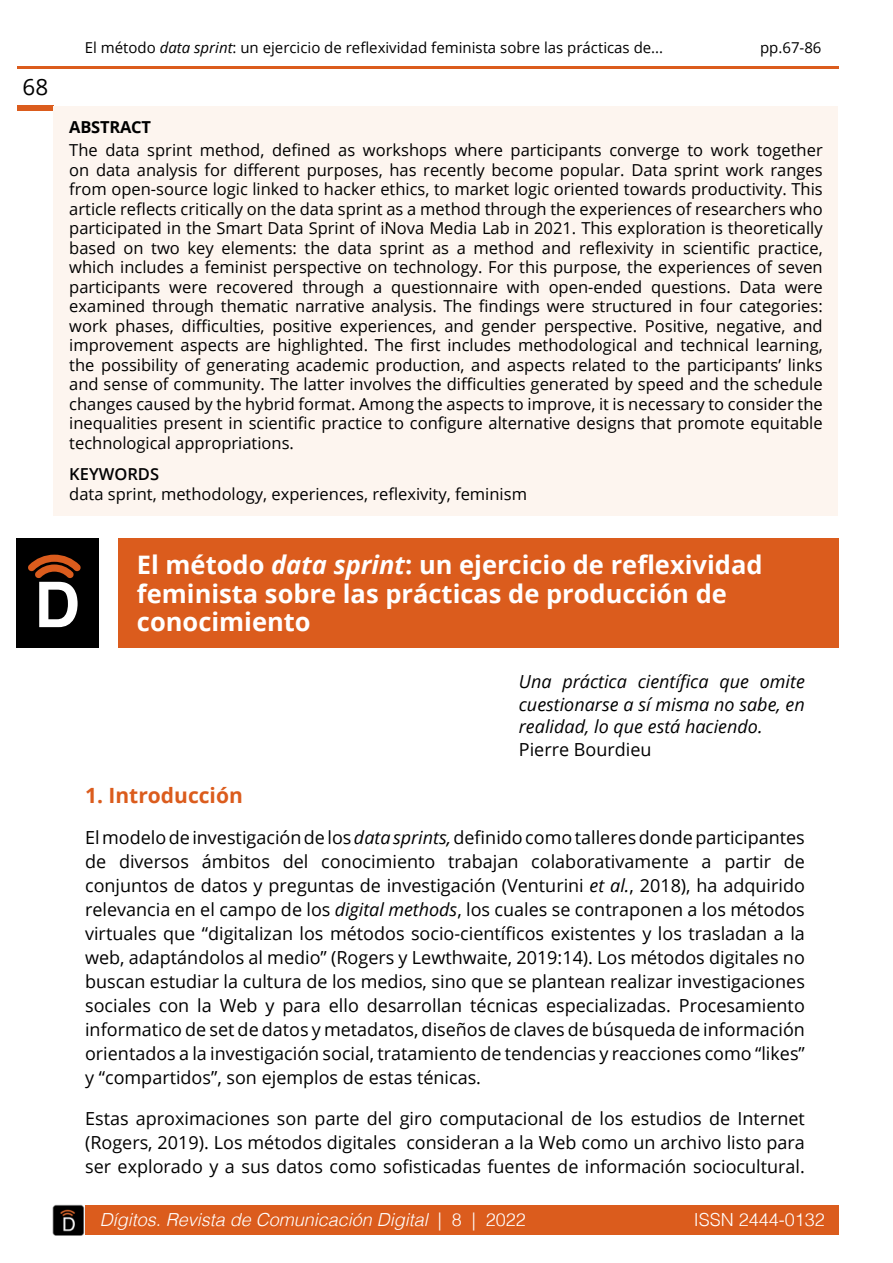
<style>
.page{position:relative;width:893px;height:1263px;background:#fff}
.page>*{position:absolute;margin:0;border:0;box-sizing:border-box;transform-origin:0 0}
.t1{font:700 63px "Helvetica";color:#fff}
.t2{font:700 25.5px/28.5px "Open Sans";color:#fff}
.t3{font:22.5px "Open Sans";color:#000}
.t4{font:700 21px "Open Sans";color:#db5c1d}
.t5{font:18px/24px "Open Sans";color:#000;text-align:justify}
.t6{font:italic 18px/22.5px "Open Sans";color:#000;text-align:justify}
.t7{font:italic 300 18px "Helvetica";color:#fff}
.t8{font:300 18px "Helvetica";color:#fff}
.t9{font:16.5px/19.5px "Open Sans";color:#000;text-align:justify}
.t10{font:700 16.5px "Open Sans";letter-spacing:-.015em;color:#000}
.t11{font:600 16.5px "Open Sans";color:#020203}
.t12{font:15px "Open Sans";color:#000}
.s1{font-style:italic}
.s2{font-style:normal}
</style>
<div class="page">
<div style="left:86px;top:1205px;width:753px;height:30px;background:#db5c1d"></div>
<img style="left:52px;top:1204px;width:34px;height:32px">
<div style="left:17px;top:106px;width:37px;height:5px;background:#db5c1d"></div>
<hr style="left:17px;top:66px;width:822px;height:2px;background:#db5c1d">
<div style="left:118px;top:538px;width:721px;height:110px;background:#db5c1d"></div>
<div style="left:16px;top:538px;width:83px;height:110px;background:#000"></div>
<svg style="left:28px;top:555px;width:53px;height:23px"></svg>
<div style="left:53px;top:106px;width:784px;height:409px;background:#fdf5ef"></div>
<h3 class="t3" style="left:23px;top:71px;width:27px">68</h3>
<p class="t12" style="left:85px;top:37px;width:580px">El método <span class="s1">data sprint</span>: un ejercicio de reflexividad feminista sobre las prácticas de...</p>
<p class="t12" style="left:760px;top:37px;width:63px">pp.67-86</p>
<p class="t10" style="left:69px;top:115px;width:83px">ABSTRACT</p>
<p class="t9" style="left:69px;top:140px;width:755px">The data sprint method, defined as workshops where participants converge to work together on data analysis for different purposes, has recently become popular. Data sprint work ranges from open-source logic linked to hacker ethics, to market logic oriented towards productivity. This article reflects critically on the data sprint as a method through the experiences of researchers who participated in the Smart Data Sprint of iNova Media Lab in 2021. This exploration is theoretically based on two key elements: the data sprint as a method and reflexivity in scientific practice, which includes a feminist perspective on technology. For this purpose, the experiences of seven participants were recovered through a questionnaire with open-ended questions. Data were examined through thematic narrative analysis. The findings were structured in four categories: work phases, difficulties, positive experiences, and gender perspective. Positive, negative, and improvement aspects are highlighted. The first includes methodological and technical learning, the possibility of generating academic production, and aspects related to the participants’ links and sense of community. The latter involves the difficulties generated by speed and the schedule changes caused by the hybrid format. Among the aspects to improve, it is necessary to consider the inequalities present in scientific practice to configure alternative designs that promote equitable technological appropriations.</p>
<p class="t11" style="left:69px;top:463px;width:91px">KEYWORDS</p>
<p class="t9" style="left:69px;top:484px;width:459px">data sprint, methodology, experiences, reflexivity, feminism</p>
<h1 class="t1" style="left:34px;top:579px;width:47px">D</h1>
<h2 class="t2" style="left:137px;top:550px;width:627px">El método <span class="s1">data sprint</span>: un ejercicio de reflexividad feminista sobre las prácticas de producción de</h2>
<h2 class="t2" style="left:137px;top:607px;width:175px">conocimiento</h2>
<p class="t6" style="left:519px;top:670px;width:288px">Una práctica científica que omite cuestionarse a sí misma no sabe, en realidad, lo que está haciendo.</p>
<p class="t5" style="left:519px;top:737px;width:134px">Pierre Bourdieu</p>
<p class="t4" style="left:85px;top:780px;width:159px">1. Introducción</p>
<p class="t5" style="left:85px;top:825px;width:721px">El modelo de investigación de los <span class="s1">data sprints,</span> definido como talleres donde participantes de diversos ámbitos del conocimiento trabajan colaborativamente a partir de conjuntos de datos y preguntas de investigación (Venturini <span class="s1">et al.</span>, 2018), ha adquirido relevancia en el campo de los <span class="s1">digital methods</span>, los cuales se contraponen a los métodos virtuales que “digitalizan los métodos socio-científicos existentes y los trasladan a la web, adaptándolos al medio” (Rogers y Lewthwaite, 2019:14). Los métodos digitales no buscan estudiar la cultura de los medios, sino que se plantean realizar investigaciones sociales con la Web y para ello desarrollan técnicas especializadas. Procesamiento informatico de set de datos y metadatos, diseños de claves de búsqueda de información orientados a la investigación social, tratamiento de tendencias y reacciones como “likes” y “compartidos”, son ejemplos de estas ténicas.</p>
<p class="t5" style="left:85px;top:1106px;width:721px">Estas aproximaciones son parte del giro computacional de los estudios de Internet (Rogers, 2019). Los métodos digitales consideran a la Web como un archivo listo para ser explorado y a sus datos como sofisticadas fuentes de información sociocultural.</p>
<p class="t7" style="left:100px;top:1212px;width:428px">Dígitos. Revista de Comunicación Digital <span class="s2">| 8 | 2022</span></p>
<p class="t8" style="left:694px;top:1212px;width:133px">ISSN 2444-0132</p>
</div>
